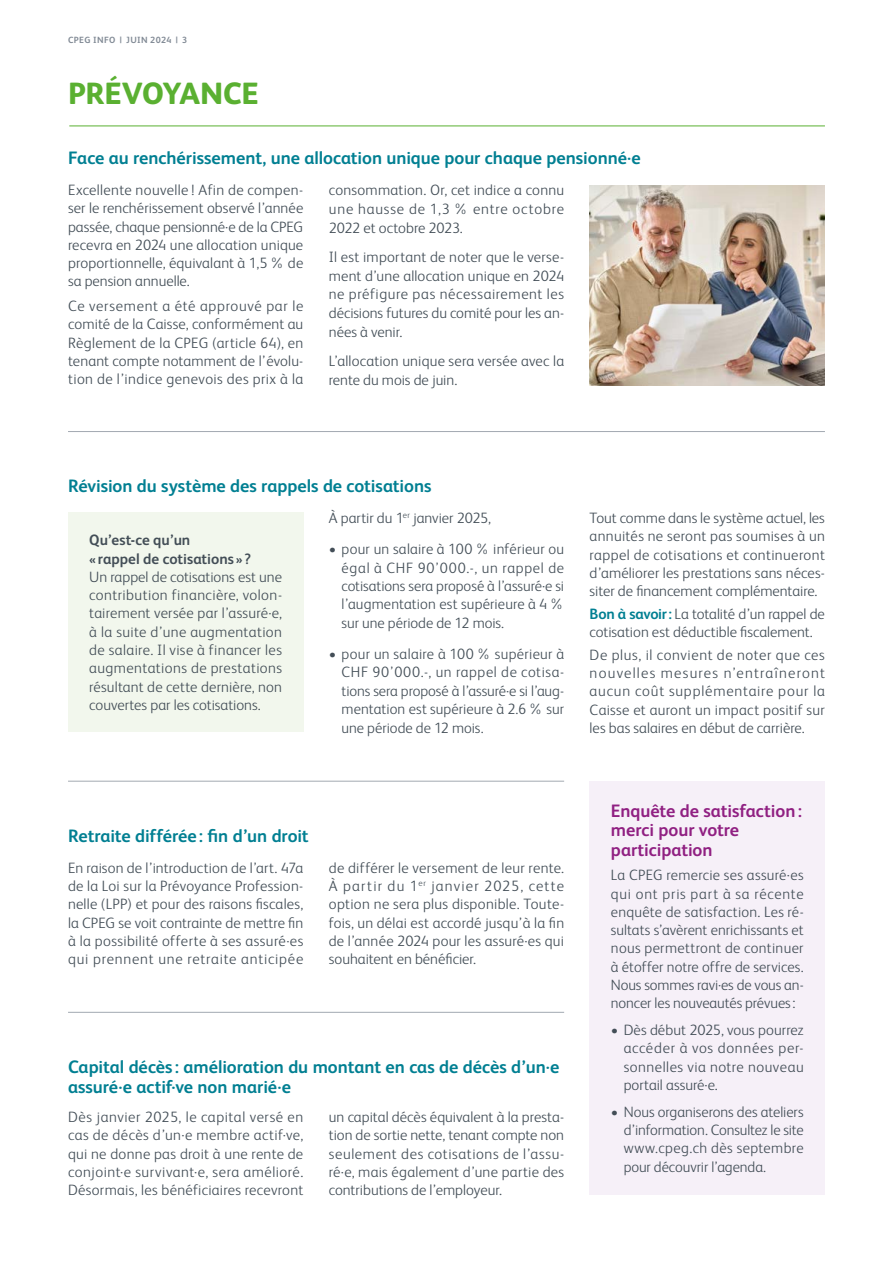
<style>
.page{position:relative;width:893px;height:1263px;background:#fff}
.page>*{position:absolute;margin:0;border:0;box-sizing:border-box;transform-origin:0 0}
.t1{font:800 30.75px "FS Albert";letter-spacing:-.01em;color:#5ab031}
.t2{font:700 18px/20.2px "FS Albert";letter-spacing:-.005em;color:#007f92}
.t3{font:700 18px/19.5px "FS Albert";letter-spacing:-.005em;color:#902082}
.t4{font:300 15px/18.3px "FS Albert";letter-spacing:.005em;color:#434e57;text-align:justify}
.t5{font:700 15px/18.3px "FS Albert";color:#434e57}
.t6{font:700 9px "FS Albert";letter-spacing:.04em;color:#818a95}
.s1{color:#fff}
.s2{font-weight:700;color:#007f92}
</style>
<div class="page">
<hr style="left:69px;top:126px;width:756px;height:1px;background:#5ab031">
<hr style="left:68px;top:431px;width:757px;height:1px;background:#a2a9b1">
<hr style="left:68px;top:781px;width:496px;height:1px;background:#a2a9b1">
<hr style="left:68px;top:1012px;width:496px;height:1px;background:#a2a9b1">
<div style="left:68px;top:512px;width:235px;height:220px;background:#f2f7ed"></div>
<img style="left:590px;top:186px;width:235px;height:199px">
<div style="left:590px;top:781px;width:235px;height:414px;background:#f6f0f8"></div>
<p class="t6" style="left:68px;top:33px;width:121px">CPEG INFO<span class="s1">I</span>|<span class="s1">I</span>JUIN 2024<span class="s1">I</span>|<span class="s1">I</span>3</p>
<h1 class="t1" style="left:68px;top:72px;width:192px">PRÉVOYANCE</h1>
<p class="t2" style="left:68px;top:147px;width:574px">Face au renchérissement, une allocation unique pour chaque pensionné·e</p>
<p class="t4" style="left:68px;top:180px;width:237px">Excellente nouvelle ! Afin de compen&shy;ser le renchérissement observé l’année passée, chaque pensionné·e de la CPEG recevra en 2024 une allocation unique proportionnelle, équivalant à 1,5% de sa pension annuelle.</p>
<p class="t4" style="left:68px;top:296px;width:237px">Ce versement a été approuvé par le comité de la Caisse, conformément au Règlement de la CPEG (article 64), en tenant compte notamment de l’évolu&shy;tion de l’indice genevois des prix à la</p>
<p class="t4" style="left:329px;top:180px;width:237px;line-height:18.8px">consommation. Or, cet indice a connu une hausse de 1,3 % entre octobre 2022 et octobre 2023.</p>
<p class="t4" style="left:329px;top:247px;width:237px;line-height:18.8px">Il est important de noter que le verse&shy;ment d’une allocation unique en 2024 ne préfigure pas nécessairement les décisions futures du comité pour les an&shy;nées à venir.</p>
<p class="t4" style="left:329px;top:351px;width:237px;line-height:18.8px">L’allocation unique sera versée avec la rente du mois de juin.</p>
<p class="t2" style="left:68px;top:475px;width:365px">Révision du système des rappels de cotisations</p>
<p class="t4" style="left:329px;top:508px;width:164px">À partir du 1<sup>er</sup> janvier 2025,</p>
<p class="t4" style="left:342px;top:539px;width:224px;text-indent:-13px">• pour un salaire à 100% inférieur ou égal à CHF 90’000.-, un rappel de cotisations sera proposé à l’assuré·e si l’augmentation est supérieure à 4% sur une période de 12 mois.</p>
<p class="t4" style="left:342px;top:644px;width:224px;text-indent:-13px">• pour un salaire à 100% supérieur à CHF 90’000.-, un rappel de cotisa&shy;tions sera proposé à l’assuré·e si l’aug&shy;mentation est supérieure à 2.6% sur une période de 12 mois.</p>
<p class="t5" style="left:89px;top:530px;width:163px">Qu’est-ce qu’un<br>«rappel de cotisations»?</p>
<p class="t4" style="left:89px;top:567px;width:194px">Un rappel de cotisations est une contribution financière, volon&shy;tairement versée par l’assuré·e, à la suite d’une augmentation de salaire. Il vise à financer les augmentations de prestations résultant de cette dernière, non couvertes par les cotisations.</p>
<p class="t4" style="left:590px;top:508px;width:237px">Tout comme dans le système actuel, les annuités ne seront pas soumises à un rappel de cotisations et continueront d’améliorer les prestations sans néces&shy;siter de financement complémentaire.</p>
<p class="t4" style="left:590px;top:604px;width:237px"><span class="s2">Bon à savoir:</span> La totalité d’un rappel de cotisation est déductible fiscalement.</p>
<p class="t4" style="left:590px;top:645px;width:237px">De plus, il convient de noter que ces nouvelles mesures n’entraîneront aucun coût supplémentaire pour la Caisse et auront un impact positif sur les bas salaires en début de carrière.</p>
<p class="t2" style="left:68px;top:825px;width:242px">Retraite différée: fin d’un droit</p>
<p class="t4" style="left:68px;top:858px;width:237px">En raison de l’introduction de l’art. 47a de la Loi sur la Prévoyance Profession&shy;nelle (LPP) et pour des raisons fiscales, la CPEG se voit contrainte de mettre fin à la possibilité offerte à ses assuré·es qui prennent une retraite anticipée</p>
<p class="t4" style="left:329px;top:858px;width:237px">de différer le versement de leur rente.<br>À partir du 1<sup>er</sup> janvier 2025, cette option ne sera plus disponible. Toute&shy;fois, un délai est accordé jusqu’à la fin de l’année 2024 pour les assuré·es qui souhaitent en bénéficier.</p>
<p class="t2" style="left:68px;top:1056px;width:493px">Capital décès : amélioration du montant en cas de décès d’un·e assuré·e actif·ve non marié·e</p>
<p class="t4" style="left:68px;top:1107px;width:237px">Dès janvier 2025, le capital versé en cas de décès d’un·e membre actif·ve, qui ne donne pas droit à une rente de conjoint·e survivant·e, sera amélioré.<br>Désormais, les bénéficiaires recevront</p>
<p class="t4" style="left:329px;top:1107px;width:237px">un capital décès équivalent à la presta&shy;tion de sortie nette, tenant compte non seulement des cotisations de l’assu&shy;ré·e, mais également d’une partie des contributions de l’employeur.</p>
<p class="t3" style="left:611px;top:800px;width:193px">Enquête de satisfaction: merci pour votre participation</p>
<p class="t4" style="left:611px;top:865px;width:194px">La CPEG remercie ses assuré·es qui ont pris part à sa récente enquête de satisfaction. Les ré&shy;sultats s’avèrent enrichissants et nous permettront de continuer à étoffer notre offre de services.<br>Nous sommes ravi·es de vous an&shy;noncer les nouveautés prévues:</p>
<p class="t4" style="left:624px;top:1020px;width:182px;text-indent:-13px">• Dès début 2025, vous pourrez accéder à vos données per&shy;sonnelles via notre nouveau portail assuré·e.</p>
<p class="t4" style="left:624px;top:1102px;width:182px;text-indent:-13px">• Nous organiserons des ateliers d’information. Consultez le site www.cpeg.ch dès septembre pour découvrir l’agenda.</p>
</div>
